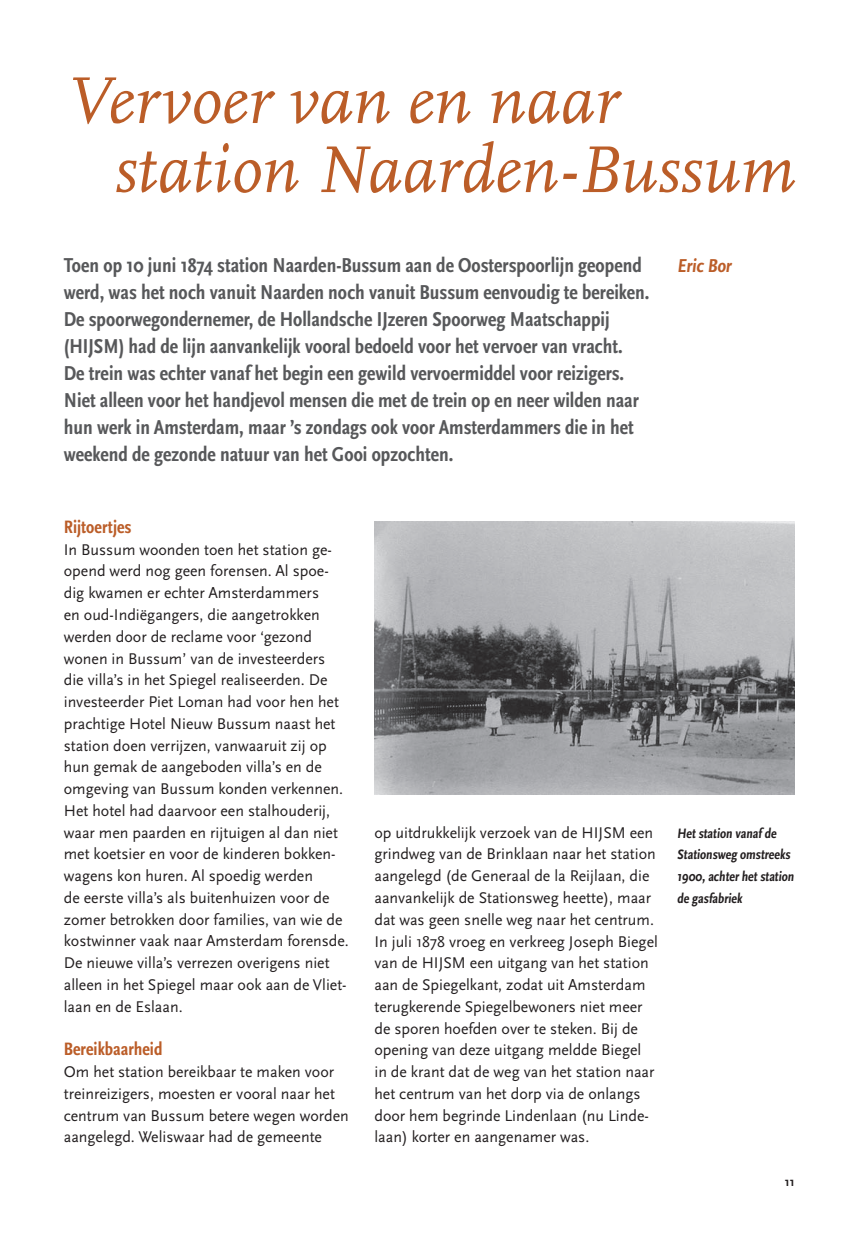
<style>
.page{position:relative;width:851px;height:1234px;background:#fff}
.page>*{position:absolute;margin:0;border:0;box-sizing:border-box;transform-origin:0 0}
.t1{font:italic 69px/69px "Scala Pro";color:#bb5d28}
.t2{font:700 condensed 21px/27px "Scala Sans Pro";color:#57585a}
.t3{font:700 condensed 19.5px "Scala Sans Pro";color:#bb5d28}
.t4{font:700 condensed 18.75px "Scala Sans Pro";color:#bb5d28}
.t5{font:16.2px/21.8px "Scala Sans Pro";color:#231f20}
.t6{font:700 condensed 14.25px/21.8px "Scala Sans Pro";color:#231f20}
.t7{font:700 12.75px "Scala Sans Pro";color:#231f20}
</style>
<div class="page">
<img style="left:374px;top:521px;width:420px;height:272px">
<h1 class="t1" style="left:114px;top:66px;width:682px;text-indent:-49px">Vervoer van en naar station Naarden-Bussum</h1>
<p class="t2" style="left:64px;top:251px;width:587px">Toen op 10 juni 1874 station Naarden-Bussum aan de Oosterspoorlijn geopend werd, was het noch vanuit Naarden noch vanuit Bussum eenvoudig te bereiken.<br>De spoorwegondernemer, de Hollandsche IJzeren Spoorweg Maatschappij (HIJSM) had de lijn aanvankelijk vooral bedoeld voor het vervoer van vracht.<br>De trein was echter vanaf het begin een gewild vervoermiddel voor reizigers.<br>Niet alleen voor het handjevol mensen die met de trein op en neer wilden naar hun werk in Amsterdam, maar ’s zondags ook voor Amsterdammers die in het weekend de gezonde natuur van het Gooi opzochten.</p>
<p class="t3" style="left:677px;top:254px;width:58px">Eric Bor</p>
<p class="t4" style="left:64px;top:516px;width:69px">Rijtoertjes</p>
<p class="t5" style="left:64px;top:538px;width:286px">In Bussum woonden toen het station ge&shy;opend werd nog geen forensen. Al spoe&shy;dig kwamen er echter Amsterdammers<br>en oud-Indiëgangers, die aangetrokken werden door de reclame voor ‘gezond wonen in Bussum’ van de investeerders die villa’s in het Spiegel realiseerden. De investeerder Piet Loman had voor hen het prachtige Hotel Nieuw Bussum naast het station doen verrijzen, vanwaaruit zij op hun gemak de aangeboden villa’s en de omgeving van Bussum konden verkennen.<br>Het hotel had daarvoor een stalhouderij, waar men paarden en rijtuigen al dan niet met koetsier en voor de kinderen bokken&shy;wagens kon huren. Al spoedig werden<br>de eerste villa’s als buitenhuizen voor de zomer betrokken door families, van wie de kostwinner vaak naar Amsterdam forensde.<br>De nieuwe villa’s verrezen overigens niet alleen in het Spiegel maar ook aan de Vliet&shy;laan en de Eslaan.</p>
<p class="t4" style="left:64px;top:1038px;width:100px">Bereikbaarheid</p>
<p class="t5" style="left:64px;top:1060px;width:286px">Om het station bereikbaar te maken voor treinreizigers, moesten er vooral naar het centrum van Bussum betere wegen worden aangelegd. Weliswaar had de gemeente</p>
<p class="t5" style="left:374px;top:821px;width:285px">op uitdrukkelijk verzoek van de HIJSM een grindweg van de Brinklaan naar het station aangelegd (de Generaal de la Reijlaan, die aanvankelijk de Stationsweg heette), maar dat was geen snelle weg naar het centrum.<br>In juli 1878 vroeg en verkreeg Joseph Biegel van de HIJSM een uitgang van het station aan de Spiegelkant, zodat uit Amsterdam terugkerende Spiegelbewoners niet meer de sporen hoefden over te steken. Bij de opening van deze uitgang meldde Biegel in de krant dat de weg van het station naar het centrum van het dorp via de onlangs door hem begrinde Lindenlaan (nu Linde&shy;laan) korter en aangenamer was.</p>
<p class="t6" style="left:677px;top:822px;width:120px">Het station vanaf de<br>Stationsweg omstreeks<br>1900, achter het station de gasfabriek</p>
<p class="t7" style="left:784px;top:1174px;width:11px">11</p>
</div>
